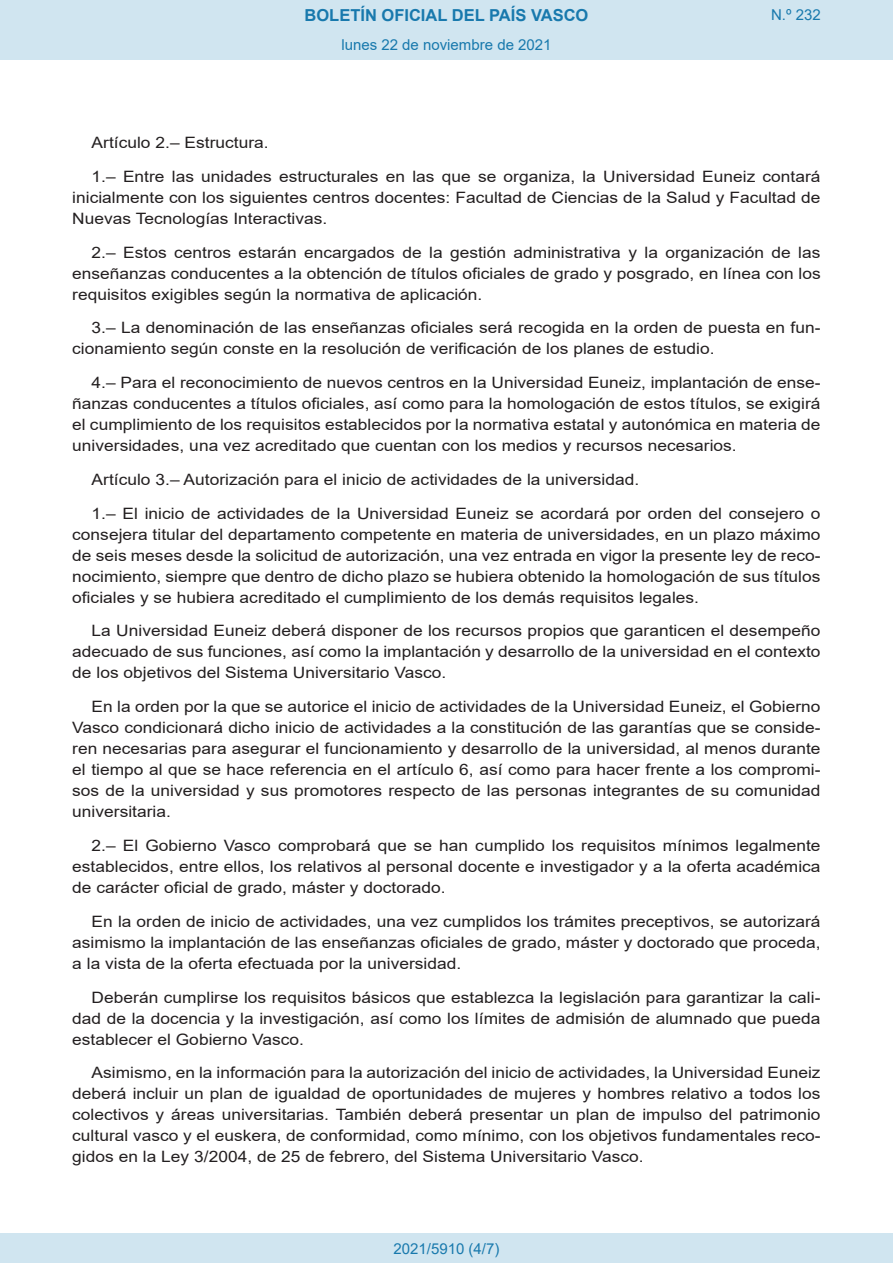
<style>
.page{position:relative;width:893px;height:1263px;background:#fff}
.page>*{position:absolute;margin:0;border:0;box-sizing:border-box;transform-origin:0 0}
.t1{font:700 16.5px "Arial";color:#1879ad}
.BOPVDetalle{font:15.6px/21px "Arial";color:#231f20;text-align:justify;scale:1.11 1}
.Paginacion_Centro{font:15px "Arial";color:#1879ad}
</style>
<div class="page">
<div style="left:0;top:0;width:893px;height:60px;background:#d0e5f0"></div>
<div style="left:0;top:1233px;width:893px;height:30px;background:#d0e5f0"></div>
<p class="t1" style="left:305px;top:3px;width:285px">BOLETÍN OFICIAL DEL PAÍS VASCO</p>
<p class="Paginacion_Centro" style="left:341px;top:35px;width:212px">lunes 22 de noviembre de 2021</p>
<p class="Paginacion_Centro" style="left:771px;top:5px;width:51px">N.º 232</p>
<p class="BOPVDetalle" style="left:92px;top:132px;width:161px">Artículo 2.– Estructura.</p>
<p class="BOPVDetalle" style="left:72px;top:166px;width:676px;text-indent:19px">1.– Entre las unidades estructurales en las que se organiza, la Universidad Euneiz contará inicialmente con los siguientes centros docentes: Facultad de Ciencias de la Salud y Facultad de Nuevas Tecnologías Interactivas.</p>
<p class="BOPVDetalle" style="left:72px;top:242px;width:676px;text-indent:19px">2.– Estos centros estarán encargados de la gestión administrativa y la organización de las enseñanzas conducentes a la obtención de títulos oficiales de grado y posgrado, en línea con los requisitos exigibles según la normativa de aplicación.</p>
<p class="BOPVDetalle" style="left:72px;top:317px;width:676px;text-indent:19px">3.– La denominación de las enseñanzas oficiales será recogida en la orden de puesta en fun&shy;cionamiento según conste en la resolución de verificación de los planes de estudio.</p>
<p class="BOPVDetalle" style="left:72px;top:372px;width:676px;text-indent:19px">4.– Para el reconocimiento de nuevos centros en la Universidad Euneiz, implantación de ense&shy;ñanzas conducentes a títulos oficiales, así como para la homologación de estos títulos, se exigirá el cumplimiento de los requisitos establecidos por la normativa estatal y autonómica en materia de universidades, una vez acreditado que cuentan con los medios y recursos necesarios.</p>
<p class="BOPVDetalle" style="left:92px;top:469px;width:495px">Artículo 3.– Autorización para el inicio de actividades de la universidad.</p>
<p class="BOPVDetalle" style="left:72px;top:503px;width:676px;text-indent:19px">1.– El inicio de actividades de la Universidad Euneiz se acordará por orden del consejero o consejera titular del departamento competente en materia de universidades, en un plazo máximo de seis meses desde la solicitud de autorización, una vez entrada en vigor la presente ley de reco&shy;nocimiento, siempre que dentro de dicho plazo se hubiera obtenido la homologación de sus títulos oficiales y se hubiera acreditado el cumplimiento de los demás requisitos legales.</p>
<p class="BOPVDetalle" style="left:72px;top:620px;width:676px;text-indent:19px">La Universidad Euneiz deberá disponer de los recursos propios que garanticen el desempeño adecuado de sus funciones, así como la implantación y desarrollo de la universidad en el contexto de los objetivos del Sistema Universitario Vasco.</p>
<p class="BOPVDetalle" style="left:72px;top:696px;width:676px;text-indent:19px">En la orden por la que se autorice el inicio de actividades de la Universidad Euneiz, el Gobierno Vasco condicionará dicho inicio de actividades a la constitución de las garantías que se conside&shy;ren necesarias para asegurar el funcionamiento y desarrollo de la universidad, al menos durante el tiempo al que se hace referencia en el artículo 6, así como para hacer frente a los compromi&shy;sos de la universidad y sus promotores respecto de las personas integrantes de su comunidad universitaria.</p>
<p class="BOPVDetalle" style="left:72px;top:835px;width:676px;text-indent:19px">2.– El Gobierno Vasco comprobará que se han cumplido los requisitos mínimos legalmente establecidos, entre ellos, los relativos al personal docente e investigador y a la oferta académica de carácter oficial de grado, máster y doctorado.</p>
<p class="BOPVDetalle" style="left:72px;top:911px;width:676px;text-indent:19px">En la orden de inicio de actividades, una vez cumplidos los trámites preceptivos, se autorizará asimismo la implantación de las enseñanzas oficiales de grado, máster y doctorado que proceda, a la vista de la oferta efectuada por la universidad.</p>
<p class="BOPVDetalle" style="left:72px;top:986px;width:676px;text-indent:19px">Deberán cumplirse los requisitos básicos que establezca la legislación para garantizar la cali&shy;dad de la docencia y la investigación, así como los límites de admisión de alumnado que pueda establecer el Gobierno Vasco.</p>
<p class="BOPVDetalle" style="left:72px;top:1062px;width:676px;text-indent:19px">Asimismo, en la información para la autorización del inicio de actividades, la Universidad Euneiz deberá incluir un plan de igualdad de oportunidades de mujeres y hombres relativo a todos los colectivos y áreas universitarias. También deberá presentar un plan de impulso del patrimonio cultural vasco y el euskera, de conformidad, como mínimo, con los objetivos fundamentales reco&shy;gidos en la Ley 3/2004, de 25 de febrero, del Sistema Universitario Vasco.</p>
<p class="Paginacion_Centro" style="left:393px;top:1238px;width:107px">2021/5910 (4/7)</p>
</div>
